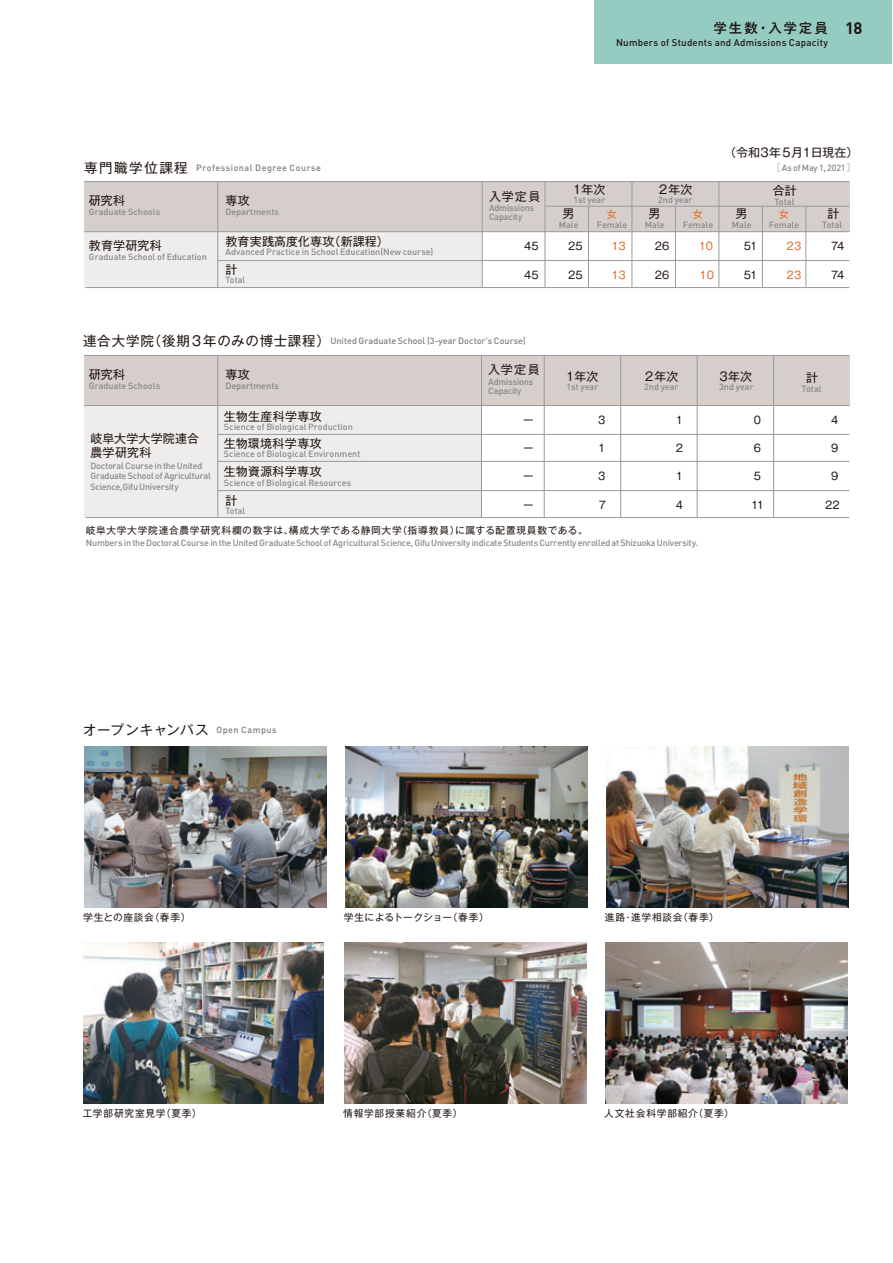
<style>
.page{position:relative;width:893px;height:1263px;background:#fff}
.page>*{position:absolute;margin:0;border:0;box-sizing:border-box;transform-origin:0 0}
.t1{font:13.5px "Gothic MB101 Pro Regular 90 msp RKSJ H";letter-spacing:.05em;color:#211612}
.t2{font:13.5px "Shuei M Go Std B 90 msp RKSJ H";letter-spacing:.14em;color:#211613}
.t3{font:12px/13.5px "Gothic MB101 Pro Regular 90 msp RKSJ H";letter-spacing:.02em;color:#211612}
.t4{font:12px "Gothic MB101 Pro Regular 90 msp RKSJ H";letter-spacing:-.025em;color:#211612}
.t5{font:10.5px "Gothic MB101 Pro Regular 90 msp RKSJ H";letter-spacing:.01em;color:#211612}
.t6{font:10.5px "Gothic MB101 Pro Regular 90 msp RKSJ H";color:#e46b28}
.t7{font:9.75px "Gothic MB101 Pro Regular 90 msp RKSJ H";letter-spacing:.07em;color:#211612}
.t8{font:500 9.75px "DIN";letter-spacing:.025em;color:#211613}
.t9{font:9.75px "Gothic MB101 Pro Regular 90 msp RKSJ H";letter-spacing:.015em;color:#211612}
.t10{font:500 9px "DIN";color:#85878b}
.t11{font:500 9px/10.5px "DIN";letter-spacing:-.025em;color:#85878b}
.t12{font:500 9px/9px "DIN";letter-spacing:-.02em;color:#85878b}
.t13{font:500 9px "DIN";letter-spacing:.055em;color:#7c7d81}
.t14{font:500 9px "DIN";letter-spacing:.005em;color:#7c7d81}
.s1{font-family:"Gothic MB101 Pro Regular 90 msp RKSJ H";font-weight:400;font-size:13.5px;color:#211612}
.s2{font-family:"DIN";font-weight:700;font-size:16.5px}
.s3{font-family:"Koz Go Pr 6 N Regular 90 msp RKSJ H";font-weight:400}
</style>
<div class="page">
<div style="left:84px;top:195px;width:398px;height:93px;background:#efedec"></div>
<div style="left:84px;top:182px;width:765px;height:50px;background:#d5cecb"></div>
<img style="left:85px;top:746px;width:242px;height:161px">
<img style="left:345px;top:746px;width:243px;height:161px">
<img style="left:606px;top:746px;width:242px;height:161px">
<img style="left:84px;top:942px;width:240px;height:162px">
<img style="left:345px;top:942px;width:242px;height:162px">
<img style="left:605px;top:942px;width:243px;height:162px">
<div style="left:84px;top:369px;width:397px;height:149px;background:#efedec"></div>
<div style="left:84px;top:355px;width:765px;height:51px;background:#d5cecb"></div>
<hr style="left:84px;top:355px;width:765px;height:1px;background:#989a9e">
<hr style="left:84px;top:405px;width:765px;height:1px;background:#989a9e">
<hr style="left:218px;top:434px;width:631px;height:1px;background:#989a9e">
<hr style="left:217px;top:355px;width:1px;height:163px;background:#989a9e">
<hr style="left:481px;top:355px;width:1px;height:162px;background:#989a9e">
<hr style="left:544px;top:355px;width:1px;height:162px;background:#989a9e">
<hr style="left:620px;top:355px;width:1px;height:162px;background:#989a9e">
<hr style="left:697px;top:355px;width:1px;height:162px;background:#989a9e">
<hr style="left:773px;top:355px;width:1px;height:162px;background:#989a9e">
<hr style="left:217px;top:461px;width:632px;height:1px;background:#989a9e">
<hr style="left:218px;top:490px;width:631px;height:1px;background:#989a9e">
<hr style="left:86px;top:517px;width:763px;height:1px;background:#989a9e">
<hr style="left:84px;top:181px;width:765px;height:1px;background:#989a9e">
<hr style="left:84px;top:231px;width:765px;height:1px;background:#989a9e">
<hr style="left:218px;top:260px;width:631px;height:1px;background:#989a9e">
<hr style="left:217px;top:182px;width:1px;height:106px;background:#989a9e">
<hr style="left:482px;top:182px;width:1px;height:106px;background:#989a9e">
<hr style="left:545px;top:182px;width:1px;height:106px;background:#989a9e">
<hr style="left:631px;top:182px;width:1px;height:106px;background:#989a9e">
<hr style="left:588px;top:206px;width:1px;height:82px;background:#989a9e">
<hr style="left:675px;top:206px;width:1px;height:82px;background:#989a9e">
<hr style="left:762px;top:207px;width:1px;height:81px;background:#989a9e">
<hr style="left:805px;top:207px;width:1px;height:81px;background:#989a9e">
<hr style="left:718px;top:182px;width:1px;height:106px;background:#989a9e">
<hr style="left:545px;top:206px;width:304px;height:1px;background:#989a9e">
<hr style="left:86px;top:287px;width:763px;height:1px;background:#989a9e">
<div style="left:594px;top:1px;width:298px;height:63px;background:#94ccc2"></div>
<p class="t13" style="left:84px;top:165px;width:238px"><span class="s1">専門職学位課程</span> Professional Degree Course</p>
<h2 class="t3" style="left:89px;top:195px;width:38px">研究科</h2>
<p class="t10" style="left:89px;top:209px;width:73px">Graduate Schools</p>
<h2 class="t3" style="left:89px;top:240px;width:75px">教育学研究科</h2>
<p class="t10" style="left:89px;top:254px;width:120px">Graduate School of Education</p>
<h2 class="t3" style="left:225px;top:195px;width:26px">専攻</h2>
<p class="t10" style="left:225px;top:209px;width:55px">Departments</p>
<h2 class="t3" style="left:225px;top:236px;width:165px">教育実践高度化専攻（新課程）</h2>
<p class="t10" style="left:225px;top:248px;width:210px">Advanced Practice in School Education(New course)</p>
<h2 class="t3" style="left:225px;top:264px;width:13px">計</h2>
<p class="t10" style="left:225px;top:277px;width:22px">Total</p>
<h1 class="t2" style="left:713px;top:23px;width:151px">学生数・入学定員 <span class="s2">18</span></h1>
<p class="t8" style="left:616px;top:39px;width:214px">Numbers of Students and Admissions Capacity</p>
<h2 class="t3" style="left:489px;top:191px;width:53px">入学定員</h2>
<p class="t12" style="left:489px;top:204px;width:47px">Admissions<br>Capacity</p>
<h2 class="t4" style="left:724px;top:148px;width:136px">（令和3年５月１日現在）</h2>
<p class="t12" style="left:771px;top:165px;width:86px"><span class="s3">［</span> As of May 1, 2021 <span class="s3">］</span></p>
<h2 class="t3" style="left:571px;top:184px;width:36px">１年次</h2>
<p class="t10" style="left:573px;top:196px;width:33px">1st year</p>
<h2 class="t3" style="left:657px;top:184px;width:37px">２年次</h2>
<p class="t10" style="left:658px;top:196px;width:36px">2nd year</p>
<h2 class="t3" style="left:773px;top:185px;width:26px">合計</h2>
<p class="t10" style="left:774px;top:199px;width:22px">Total</p>
<h2 class="t3" style="left:563px;top:208px;width:13px">男</h2>
<p class="t10" style="left:559px;top:222px;width:21px">Male</p>
<p class="t6" style="left:606px;top:210px;width:12px">女</p>
<p class="t10" style="left:597px;top:222px;width:32px">Female</p>
<h2 class="t3" style="left:649px;top:208px;width:13px">男</h2>
<p class="t10" style="left:645px;top:222px;width:21px">Male</p>
<p class="t6" style="left:692px;top:210px;width:12px">女</p>
<p class="t10" style="left:683px;top:222px;width:32px">Female</p>
<h2 class="t3" style="left:736px;top:208px;width:13px">男</h2>
<p class="t10" style="left:732px;top:222px;width:21px">Male</p>
<p class="t6" style="left:778px;top:210px;width:12px">女</p>
<p class="t10" style="left:769px;top:222px;width:32px">Female</p>
<h2 class="t3" style="left:827px;top:208px;width:13px">計</h2>
<p class="t10" style="left:822px;top:222px;width:22px">Total</p>
<p class="t5" style="left:524px;top:242px;width:16px">45</p>
<p class="t5" style="left:568px;top:242px;width:16px">25</p>
<p class="t6" style="left:611px;top:242px;width:16px">13</p>
<p class="t5" style="left:655px;top:242px;width:16px">26</p>
<p class="t6" style="left:699px;top:242px;width:16px">10</p>
<p class="t5" style="left:744px;top:242px;width:15px">51</p>
<p class="t6" style="left:786px;top:242px;width:17px">23</p>
<p class="t5" style="left:831px;top:242px;width:15px">74</p>
<p class="t5" style="left:524px;top:271px;width:16px">45</p>
<p class="t5" style="left:568px;top:271px;width:16px">25</p>
<p class="t6" style="left:611px;top:271px;width:16px">13</p>
<p class="t5" style="left:655px;top:271px;width:16px">26</p>
<p class="t6" style="left:699px;top:271px;width:16px">10</p>
<p class="t5" style="left:744px;top:271px;width:15px">51</p>
<p class="t6" style="left:786px;top:271px;width:17px">23</p>
<p class="t5" style="left:831px;top:271px;width:15px">74</p>
<h1 class="t1" style="left:83px;top:336px;width:248px">連合大学院（後期３年のみの博士課程）</h1>
<p class="t14" style="left:330px;top:338px;width:197px">United Graduate School (3-year Doctor's Course)</p>
<h2 class="t3" style="left:89px;top:369px;width:38px">研究科</h2>
<p class="t10" style="left:89px;top:383px;width:73px">Graduate Schools</p>
<h2 class="t3" style="left:225px;top:369px;width:26px">専攻</h2>
<p class="t10" style="left:225px;top:383px;width:55px">Departments</p>
<h2 class="t3" style="left:488px;top:365px;width:53px">入学定員</h2>
<p class="t12" style="left:488px;top:378px;width:47px">Admissions<br>Capacity</p>
<h2 class="t3" style="left:564px;top:371px;width:36px">１年次</h2>
<p class="t10" style="left:567px;top:383px;width:33px">1st year</p>
<h2 class="t3" style="left:643px;top:371px;width:37px">２年次</h2>
<p class="t10" style="left:644px;top:383px;width:36px">2nd year</p>
<h2 class="t3" style="left:719px;top:371px;width:34px">3年次</h2>
<p class="t10" style="left:719px;top:383px;width:36px">3nd year</p>
<h2 class="t3" style="left:806px;top:372px;width:13px">計</h2>
<p class="t10" style="left:801px;top:386px;width:22px">Total</p>
<h2 class="t3" style="left:90px;top:434px;width:110px">岐阜大学大学院連合農学研究科</h2>
<p class="t11" style="left:90px;top:461px;width:122px">Doctoral Course in the United<br>Graduate School of Agricultural<br>Science,Gifu University</p>
<h2 class="t3" style="left:224px;top:411px;width:99px">生物生産科学専攻</h2>
<p class="t10" style="left:224px;top:423px;width:131px">Science of Biological Production</p>
<h2 class="t3" style="left:224px;top:439px;width:99px">生物環境科学専攻</h2>
<p class="t10" style="left:224px;top:451px;width:138px">Science of Biological Environment</p>
<h2 class="t3" style="left:224px;top:466px;width:99px">生物資源科学専攻</h2>
<p class="t10" style="left:224px;top:480px;width:129px">Science of Biological Resources</p>
<h2 class="t3" style="left:225px;top:495px;width:13px">計</h2>
<p class="t10" style="left:225px;top:507px;width:22px">Total</p>
<p class="t5" style="left:754px;top:416px;width:9px">0</p>
<p class="t5" style="left:754px;top:445px;width:9px">6</p>
<p class="t5" style="left:831px;top:445px;width:9px">9</p>
<p class="t5" style="left:523px;top:416px;width:12px">ー</p>
<p class="t5" style="left:598px;top:416px;width:9px">3</p>
<p class="t5" style="left:676px;top:416px;width:9px">1</p>
<p class="t5" style="left:831px;top:416px;width:9px">4</p>
<p class="t5" style="left:523px;top:445px;width:12px">ー</p>
<p class="t5" style="left:598px;top:445px;width:9px">1</p>
<p class="t5" style="left:676px;top:445px;width:9px">2</p>
<p class="t5" style="left:523px;top:473px;width:12px">ー</p>
<p class="t5" style="left:598px;top:473px;width:9px">3</p>
<p class="t5" style="left:676px;top:473px;width:9px">1</p>
<p class="t5" style="left:831px;top:473px;width:9px">9</p>
<p class="t5" style="left:523px;top:501px;width:12px">ー</p>
<p class="t5" style="left:599px;top:501px;width:9px">7</p>
<p class="t5" style="left:676px;top:501px;width:9px">4</p>
<p class="t5" style="left:754px;top:473px;width:9px">5</p>
<p class="t5" style="left:751px;top:501px;width:15px">11</p>
<p class="t5" style="left:825px;top:501px;width:16px">22</p>
<p class="t7" style="left:86px;top:526px;width:503px">岐阜大学大学院連合農学研究科欄の数字は、構成大学である静岡大学（指導教員）に属する配置現員数である。</p>
<p class="t11" style="left:86px;top:538px;width:614px">Numbers in the Doctoral Course in the United Graduate School of Agricultural Science, Gifu University indicate Students Currently enrolled at Shizuoka University.</p>
<p class="t13" style="left:83px;top:726px;width:195px"><span class="s1">オープンキャンパス</span> Open Campus</p>
<p class="t7" style="left:83px;top:914px;width:109px">学生との座談会（春季）</p>
<p class="t9" style="left:344px;top:914px;width:146px">学生によるトークショー（春季）</p>
<p class="t7" style="left:83px;top:1110px;width:120px">工学部研究室見学（夏季）</p>
<p class="t7" style="left:343px;top:1110px;width:121px">情報学部授業紹介（夏季）</p>
<p class="t7" style="left:605px;top:914px;width:116px">進路・進学相談会（春季）</p>
<p class="t7" style="left:604px;top:1110px;width:131px">人文社会科学部紹介（夏季）</p>
</div>
